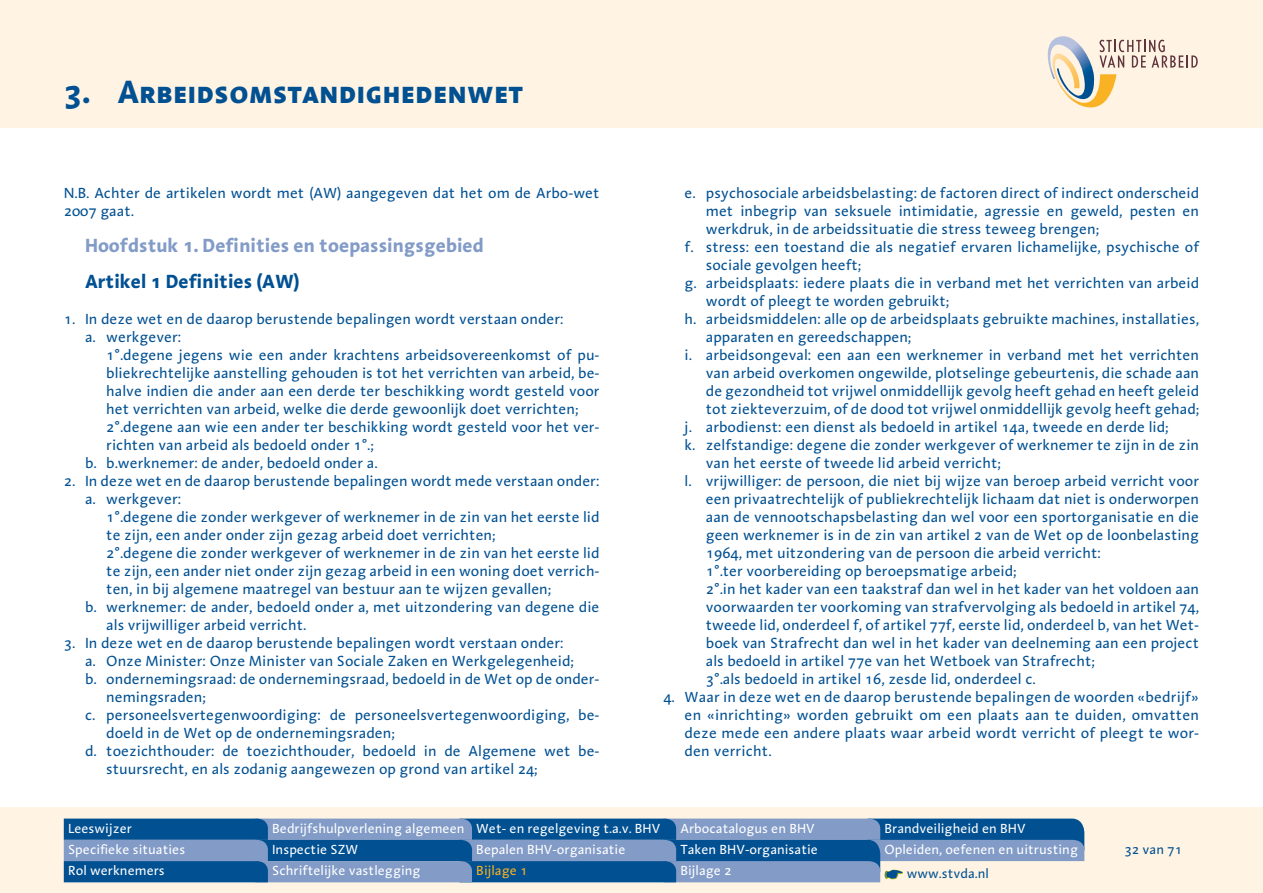
<style>
.page{position:relative;width:1263px;height:893px;background:#fff}
.page>*{position:absolute;margin:0;border:0;box-sizing:border-box;transform-origin:0 0}
.t1{font:700 33px "Linotype Aroma SC";color:#005092}
.t2{font:700 19.5px "Linotype Aroma";color:#829bc7}
.t3{font:700 19.5px "Linotype Aroma";color:#005092}
.t4{font:15px/18px "Linotype Aroma";color:#005092}
.t5{font:13.5px/21.3px "Linotype Aroma";color:#fff}
.t6{font:13.5px "Linotype Aroma";color:#005092}
.t7{font:13.5px "Linotype Aroma";color:#f9b122}
</style>
<div class="page">
<div style="left:0;top:0;width:1263px;height:128px;background:#fff4e3"></div>
<div style="left:0;top:808px;width:1263px;height:85px;background:#fff4e3"></div>
<svg style="left:64px;top:819px;width:1020px;height:63px;background:#4d7eb0"></svg>
<svg style="left:1047px;top:36px;width:151px;height:72px"></svg>
<h1 class="t1" style="left:64px;top:70px;width:461px">3. Arbeidsomstandighedenwet</h1>
<p class="t4" style="left:64px;top:184px;width:537px">N.B. Achter de artikelen wordt met (AW) aangegeven dat het om de Arbo-wet<br>2007 gaat.</p>
<h2 class="t2" style="left:85px;top:232px;width:400px">Hoofdstuk 1. Definities en toepassingsgebied</h2>
<h2 class="t3" style="left:85px;top:268px;width:216px">Artikel 1 Definities (AW)</h2>
<p class="t4" style="left:85px;top:310px;width:480px;text-indent:-21px">1. In deze wet en de daarop berustende bepalingen wordt verstaan onder: a. werkgever:</p>
<p class="t4" style="left:106px;top:346px;width:495px">1°.degene jegens wie een ander krachtens arbeidsovereenkomst of pu-</p>
<p class="t4" style="left:106px;top:364px;width:495px">bliekrechtelijke aanstelling gehouden is tot het verrichten van arbeid, be-</p>
<p class="t4" style="left:106px;top:382px;width:495px">halve indien die ander aan een derde ter beschikking wordt gesteld voor</p>
<p class="t4" style="left:106px;top:400px;width:473px">het verrichten van arbeid, welke die derde gewoonlijk doet verrichten;</p>
<p class="t4" style="left:106px;top:418px;width:495px">2°.degene aan wie een ander ter beschikking wordt gesteld voor het ver-</p>
<p class="t4" style="left:106px;top:436px;width:269px">richten van arbeid als bedoeld onder 1°.;</p>
<p class="t4" style="left:85px;top:454px;width:294px">b. b.werknemer: de ander, bedoeld onder a.</p>
<p class="t4" style="left:85px;top:472px;width:516px;text-indent:-21px">2. In deze wet en de daarop berustende bepalingen wordt mede verstaan onder: a. werkgever:</p>
<p class="t4" style="left:106px;top:508px;width:495px">1°.degene die zonder werkgever of werknemer in de zin van het eerste lid</p>
<p class="t4" style="left:106px;top:526px;width:391px">te zijn, een ander onder zijn gezag arbeid doet verrichten;</p>
<p class="t4" style="left:106px;top:544px;width:495px">2°.degene die zonder werkgever of werknemer in de zin van het eerste lid</p>
<p class="t4" style="left:106px;top:562px;width:495px">te zijn, een ander niet onder zijn gezag arbeid in een woning doet verrich-</p>
<p class="t4" style="left:106px;top:580px;width:446px">ten, in bij algemene maatregel van bestuur aan te wijzen gevallen;</p>
<p class="t4" style="left:85px;top:598px;width:516px">b. werknemer: de ander, bedoeld onder a, met uitzondering van degene die</p>
<p class="t4" style="left:106px;top:616px;width:201px">als vrijwilliger arbeid verricht.</p>
<p class="t4" style="left:64px;top:634px;width:501px">3. In deze wet en de daarop berustende bepalingen wordt verstaan onder:</p>
<p class="t4" style="left:85px;top:652px;width:490px">a. Onze Minister: Onze Minister van Sociale Zaken en Werkgelegenheid;</p>
<p class="t4" style="left:85px;top:670px;width:516px">b. ondernemingsraad: de ondernemingsraad, bedoeld in de Wet op de onder-</p>
<p class="t4" style="left:106px;top:688px;width:101px">nemingsraden;</p>
<p class="t4" style="left:85px;top:706px;width:516px">c. personeelsvertegenwoordiging: de personeelsvertegenwoordiging, be-</p>
<p class="t4" style="left:106px;top:724px;width:290px">doeld in de Wet op de ondernemingsraden;</p>
<p class="t4" style="left:85px;top:742px;width:516px">d. toezichthouder: de toezichthouder, bedoeld in de Algemene wet be-</p>
<p class="t4" style="left:106px;top:760px;width:433px">stuursrecht, en als zodanig aangewezen op grond van artikel 24;</p>
<p class="t4" style="left:685px;top:184px;width:516px">e. psychosociale arbeidsbelasting: de factoren direct of indirect onderscheid</p>
<p class="t4" style="left:706px;top:202px;width:495px">met inbegrip van seksuele intimidatie, agressie en geweld, pesten en</p>
<p class="t4" style="left:706px;top:220px;width:395px">werkdruk, in de arbeidssituatie die stress teweeg brengen;</p>
<p class="t4" style="left:685px;top:238px;width:516px">f. stress: een toestand die als negatief ervaren lichamelijke, psychische of</p>
<p class="t4" style="left:706px;top:256px;width:157px">sociale gevolgen heeft;</p>
<p class="t4" style="left:685px;top:274px;width:516px">g. arbeidsplaats: iedere plaats die in verband met het verrichten van arbeid</p>
<p class="t4" style="left:706px;top:292px;width:245px">wordt of pleegt te worden gebruikt;</p>
<p class="t4" style="left:685px;top:310px;width:516px">h. arbeidsmiddelen: alle op de arbeidsplaats gebruikte machines, installaties,</p>
<p class="t4" style="left:706px;top:328px;width:207px">apparaten en gereedschappen;</p>
<p class="t4" style="left:685px;top:346px;width:516px">i. arbeidsongeval: een aan een werknemer in verband met het verrichten</p>
<p class="t4" style="left:706px;top:364px;width:495px">van arbeid overkomen ongewilde, plotselinge gebeurtenis, die schade aan</p>
<p class="t4" style="left:706px;top:382px;width:495px">de gezondheid tot vrijwel onmiddellijk gevolg heeft gehad en heeft geleid</p>
<p class="t4" style="left:706px;top:400px;width:495px">tot ziekteverzuim, of de dood tot vrijwel onmiddellijk gevolg heeft gehad;</p>
<p class="t4" style="left:685px;top:418px;width:485px">j. arbodienst: een dienst als bedoeld in artikel 14a, tweede en derde lid;</p>
<p class="t4" style="left:685px;top:436px;width:516px">k. zelfstandige: degene die zonder werkgever of werknemer te zijn in de zin</p>
<p class="t4" style="left:706px;top:454px;width:296px">van het eerste of tweede lid arbeid verricht;</p>
<p class="t4" style="left:685px;top:472px;width:516px">l. vrijwilliger: de persoon, die niet bij wijze van beroep arbeid verricht voor</p>
<p class="t4" style="left:706px;top:490px;width:495px">een privaatrechtelijk of publiekrechtelijk lichaam dat niet is onderworpen</p>
<p class="t4" style="left:706px;top:508px;width:495px">aan de vennootschapsbelasting dan wel voor een sportorganisatie en die</p>
<p class="t4" style="left:706px;top:526px;width:495px">geen werknemer is in de zin van artikel 2 van de Wet op de loonbelasting</p>
<p class="t4" style="left:706px;top:544px;width:397px">1964, met uitzondering van de persoon die arbeid verricht:</p>
<p class="t4" style="left:706px;top:562px;width:312px">1°.ter voorbereiding op beroepsmatige arbeid;</p>
<p class="t4" style="left:706px;top:580px;width:495px">2°.in het kader van een taakstraf dan wel in het kader van het voldoen aan</p>
<p class="t4" style="left:706px;top:598px;width:495px">voorwaarden ter voorkoming van strafvervolging als bedoeld in artikel 74,</p>
<p class="t4" style="left:706px;top:616px;width:495px">tweede lid, onderdeel f, of artikel 77f, eerste lid, onderdeel b, van het Wet-</p>
<p class="t4" style="left:706px;top:634px;width:495px">boek van Strafrecht dan wel in het kader van deelneming aan een project</p>
<p class="t4" style="left:706px;top:652px;width:390px">als bedoeld in artikel 77e van het Wetboek van Strafrecht;</p>
<p class="t4" style="left:706px;top:670px;width:331px">3°.als bedoeld in artikel 16, zesde lid, onderdeel c.</p>
<p class="t4" style="left:685px;top:688px;width:516px;text-align:justify;text-indent:-21px">4. Waar in deze wet en de daarop berustende bepalingen de woorden «bedrijf» en «inrichting» worden gebruikt om een plaats aan te duiden, omvatten deze mede een andere plaats waar arbeid wordt verricht of pleegt te wor&shy;den verricht.</p>
<p class="t5" style="left:68px;top:817px;width:119px">Leeswijzer<br>Specifieke situaties<br>Rol werknemers</p>
<p class="t5" style="left:272px;top:817px;width:194px">Bedrijfshulpverlening algemeen<br>Inspectie SZW<br>Schriftelijke vastlegging</p>
<p class="t5" style="left:476px;top:817px;width:185px">Wet- en regelgeving t.a.v. BHV<br>Bepalen BHV-organisatie</p>
<p class="t7" style="left:476px;top:862px;width:53px">Bijlage 1</p>
<p class="t5" style="left:680px;top:817px;width:139px">Arbocatalogus en BHV<br>Taken BHV-organisatie<br>Bijlage 2</p>
<p class="t5" style="left:884px;top:817px;width:195px">Brandveiligheid en BHV<br>Opleiden, oefenen en uitrusting</p>
<p class="t6" style="left:884px;top:865px;width:106px">☛ www.stvda.nl</p>
<p class="t6" style="left:1124px;top:841px;width:59px">32 van 71</p>
</div>
